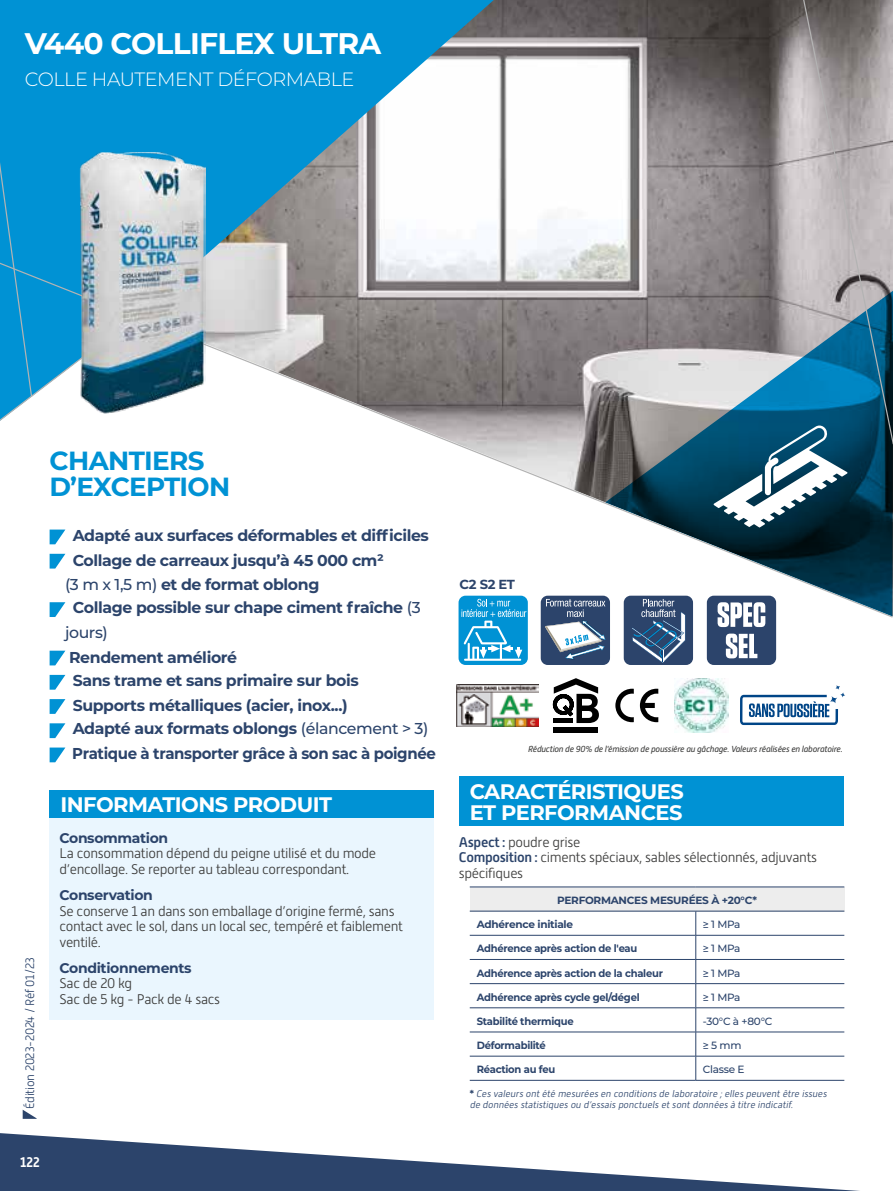
<style>
.page{position:relative;width:893px;height:1191px;background:#fff}
.page>*{position:absolute;margin:0;border:0;box-sizing:border-box;transform-origin:0 0}
.t1{font:700 29.75px "Montserrat";letter-spacing:-.025em;color:#fff}
.t2{font:700 26.25px/26.2px "Montserrat";letter-spacing:-.025em;color:#0092d4}
.t3{font:700 21px/21px "Montserrat";letter-spacing:-.025em;color:#fff}
.t4{font:300 19.25px "Montserrat";letter-spacing:-.025em;color:#fff}
.t5{font:700 15.75px/23.3px "Montserrat";letter-spacing:-.025em;color:#2c446b}
.t6{font:700 15.75px "Montserrat";letter-spacing:-.025em;color:#2c446b;scale:.95 1}
.t7{font:500 15.75px "Montserrat";letter-spacing:-.025em;color:#2c446b}
.t8{font:300 14px/15.8px "Alwyn New";letter-spacing:-.025em;color:#3c3c3b}
.t9{font:700 14px "Montserrat";letter-spacing:-.025em;color:#2c446b}
.t10{font:700 14px "Alwyn New";color:#fff;scale:.9 1}
.t11{font:700 13.12px "Montserrat";color:#2c446b}
.t12{font:300 12.25px "Alwyn New";letter-spacing:-.025em;color:#2c446b}
.t13{font:700 10.5px "Montserrat";letter-spacing:-.025em;color:#2c446b;scale:.95 1}
.t14{font:700 10.5px "Montserrat";letter-spacing:-.025em;color:#2c446b}
.t15{font:500 10.5px "Montserrat";letter-spacing:-.025em;color:#2c446b}
.t16{font:italic 300 9.62px/10.5px "Alwyn New";color:#2c446b}
.t17{font:italic 8.75px "Alwyn New";letter-spacing:-.025em;color:#3c3c3b}
.s1{font-weight:500}
.s2{font-weight:500;color:#2c446b}
.s3{font-family:"Montserrat";font-weight:700;font-style:normal}
</style>
<div class="page">
<svg style="left:23px;top:1110px;width:13px;height:8px"></svg>
<svg style="left:0;top:1133px;width:860px;height:58px"></svg>
<div style="left:33px;top:0;width:104px;height:252px;background:#0092d4"></div>
<img style="left:137px;top:0;width:660px;height:252px">
<div style="left:0;top:0;width:33px;height:252px;background:#0092d4"></div>
<div style="left:459px;top:776px;width:384px;height:50px;background:#0092d4"></div>
<div style="left:50px;top:790px;width:384px;height:229px;background:#eaf6fe"></div>
<div style="left:50px;top:790px;width:384px;height:28px;background:#0092d4"></div>
<svg style="left:50px;top:650px;width:15px;height:15px"></svg>
<svg style="left:50px;top:675px;width:15px;height:14px"></svg>
<svg style="left:50px;top:699px;width:15px;height:15px"></svg>
<svg style="left:50px;top:723px;width:15px;height:15px"></svg>
<svg style="left:50px;top:747px;width:15px;height:15px"></svg>
<svg style="left:0;top:252px;width:893px;height:366px"></svg>
<img style="left:79px;top:153px;width:126px;height:261px">
<svg style="left:797px;top:0;width:96px;height:445px;background:#8296a3"></svg>
<svg style="left:891px;top:0;width:2px;height:86px"></svg>
<div style="left:470px;top:887px;width:374px;height:24px;background:#ededed"></div>
<hr style="left:470px;top:886px;width:226px;height:1px;background:#2c446b">
<hr style="left:696px;top:886px;width:148px;height:1px;background:#2c446b">
<hr style="left:470px;top:910px;width:226px;height:1px;background:#2c446b">
<svg style="left:695px;top:911px;width:1px;height:169px"></svg>
<hr style="left:696px;top:910px;width:148px;height:1px;background:#2c446b">
<hr style="left:470px;top:935px;width:226px;height:1px;background:#2c446b">
<hr style="left:470px;top:959px;width:226px;height:1px;background:#2c446b">
<hr style="left:470px;top:983px;width:226px;height:1px;background:#2c446b">
<hr style="left:470px;top:1007px;width:226px;height:1px;background:#2c446b">
<hr style="left:470px;top:1031px;width:226px;height:1px;background:#2c446b">
<hr style="left:470px;top:1055px;width:226px;height:1px;background:#2c446b">
<hr style="left:470px;top:1080px;width:226px;height:1px;background:#2c446b">
<hr style="left:696px;top:935px;width:148px;height:1px;background:#2c446b">
<hr style="left:696px;top:959px;width:148px;height:1px;background:#2c446b">
<hr style="left:696px;top:983px;width:148px;height:1px;background:#2c446b">
<hr style="left:696px;top:1007px;width:148px;height:1px;background:#2c446b">
<hr style="left:696px;top:1031px;width:148px;height:1px;background:#2c446b">
<hr style="left:696px;top:1055px;width:148px;height:1px;background:#2c446b">
<hr style="left:696px;top:1080px;width:148px;height:1px;background:#2c446b">
<svg style="left:615px;top:688px;width:19px;height:34px"></svg>
<svg style="left:640px;top:688px;width:18px;height:34px"></svg>
<img style="left:457px;top:684px;width:82px;height:43px">
<img style="left:674px;top:678px;width:54px;height:54px">
<div style="left:541px;top:595px;width:69px;height:70px;background:#2c446b;border-radius:7px"></div>
<svg style="left:545px;top:599px;width:60px;height:61px"></svg>
<div style="left:624px;top:595px;width:69px;height:70px;background:#2c446b;border-radius:7px"></div>
<svg style="left:632px;top:599px;width:53px;height:64px"></svg>
<div style="left:707px;top:595px;width:69px;height:70px;background:#2c446b;border-radius:7px"></div>
<svg style="left:718px;top:602px;width:47px;height:25px"></svg>
<svg style="left:726px;top:633px;width:31px;height:25px"></svg>
<div style="left:459px;top:595px;width:69px;height:70px;background:#0092d4;border-radius:7px"></div>
<svg style="left:461px;top:599px;width:65px;height:62px"></svg>
<div style="left:554px;top:727px;width:44px;height:5px;background:#000"></div>
<svg style="left:553px;top:678px;width:46px;height:45px"></svg>
<svg style="left:740px;top:685px;width:105px;height:40px"></svg>
<h1 class="t1" style="left:25px;top:22px;width:358px">V440 COLLIFLEX ULTRA</h1>
<h3 class="t4" style="left:25px;top:66px;width:331px">COLLE HAUTEMENT DÉFORMABLE</h3>
<p class="t12" style="left:23px;top:1108px;width:153px;rotate:-90deg">Édition 2023-2024 / Réf 01/23</p>
<h2 class="t2" style="left:50px;top:446px;width:182px">CHANTIERS<br>D’EXCEPTION</h2>
<p class="t5" style="left:73px;top:523px;width:358px">Adapté aux surfaces déformables et difficiles</p>
<p class="t5" style="left:73px;top:548px;width:313px">Collage de carreaux jusqu’à 45 000 cm²</p>
<p class="t5" style="left:65px;top:572px;width:256px"><span class="s1">(3 m x 1,5 m)</span> et de format oblong</p>
<p class="t5" style="left:73px;top:595px;width:350px">Collage possible sur chape ciment fraîche <span class="s1">(3</span></p>
<p class="t7" style="left:65px;top:622px;width:44px">jours)</p>
<p class="t5" style="left:69px;top:644px;width:291px">Rendement amélioré<br>Sans trame et sans primaire sur bois</p>
<p class="t5" style="left:73px;top:692px;width:357px">Supports métalliques (acier, inox...)<br>Adapté aux formats oblongs <span class="s1">(élancement &gt; 3)</span></p>
<p class="t6" style="left:72px;top:742px;width:384px">Pratique à transporter grâce à son sac à poignée</p>
<h3 class="t3" style="left:60px;top:793px;width:273px">INFORMATIONS PRODUIT</h3>
<p class="t9" style="left:60px;top:827px;width:110px">Consommation</p>
<p class="t8" style="left:60px;top:845px;width:318px">La consommation dépend du peigne utilisé et du mode d’encollage. Se reporter au tableau correspondant.</p>
<p class="t9" style="left:60px;top:884px;width:95px">Conservation</p>
<p class="t8" style="left:60px;top:903px;width:345px">Se conserve 1 an dans son emballage d’origine fermé, sans contact avec le sol, dans un local sec, tempéré et faiblement ventilé.</p>
<p class="t9" style="left:60px;top:957px;width:134px">Conditionnements</p>
<p class="t8" style="left:60px;top:975px;width:162px">Sac de 20 kg<br>Sac de 5 kg - Pack de 4 sacs</p>
<p class="t10" style="left:20px;top:1153px;width:23px">122</p>
<p class="t11" style="left:460px;top:574px;width:57px">C2 S2 ET</p>
<p class="t17" style="left:528px;top:744px;width:316px">Réduction de 90% de l'émission de poussière au gâchage. Valeurs réalisées en laboratoire.</p>
<h3 class="t3" style="left:470px;top:780px;width:216px">CARACTÉRISTIQUES<br>ET PERFORMANCES</h3>
<p class="t8" style="left:459px;top:834px;width:360px"><span class="s2">Aspect :</span> poudre grise<br><span class="s2">Composition :</span> ciments spéciaux, sables sélectionnés, adjuvants spécifiques</p>
<p class="t14" style="left:557px;top:892px;width:201px">PERFORMANCES MESURÉES À +20°C*</p>
<p class="t14" style="left:477px;top:917px;width:98px">Adhérence initiale</p>
<p class="t15" style="left:703px;top:917px;width:39px">≥ 1 MPa</p>
<p class="t13" style="left:477px;top:941px;width:171px">Adhérence après action de l'eau</p>
<p class="t15" style="left:703px;top:941px;width:39px">≥ 1 MPa</p>
<p class="t13" style="left:477px;top:965px;width:198px">Adhérence après action de la chaleur</p>
<p class="t15" style="left:703px;top:965px;width:39px">≥ 1 MPa</p>
<p class="t13" style="left:477px;top:989px;width:173px">Adhérence après cycle gel/dégel</p>
<p class="t15" style="left:703px;top:989px;width:39px">≥ 1 MPa</p>
<p class="t13" style="left:477px;top:1013px;width:103px">Stabilité thermique</p>
<p class="t15" style="left:703px;top:1014px;width:71px">-30°C à +80°C</p>
<p class="t13" style="left:477px;top:1037px;width:74px">Déformabilité</p>
<p class="t15" style="left:703px;top:1038px;width:40px">≥ 5 mm</p>
<p class="t13" style="left:477px;top:1062px;width:84px">Réaction au feu</p>
<p class="t15" style="left:703px;top:1062px;width:43px">Classe E</p>
<p class="t16" style="left:470px;top:1088px;width:360px"><span class="s3">*</span> Ces valeurs ontété mesurées en conditions de laboratoire ;elles peuventêtre issues de données statistiques ou d’essais ponctuels etsontdonnées à titre indicatif.</p>
</div>
